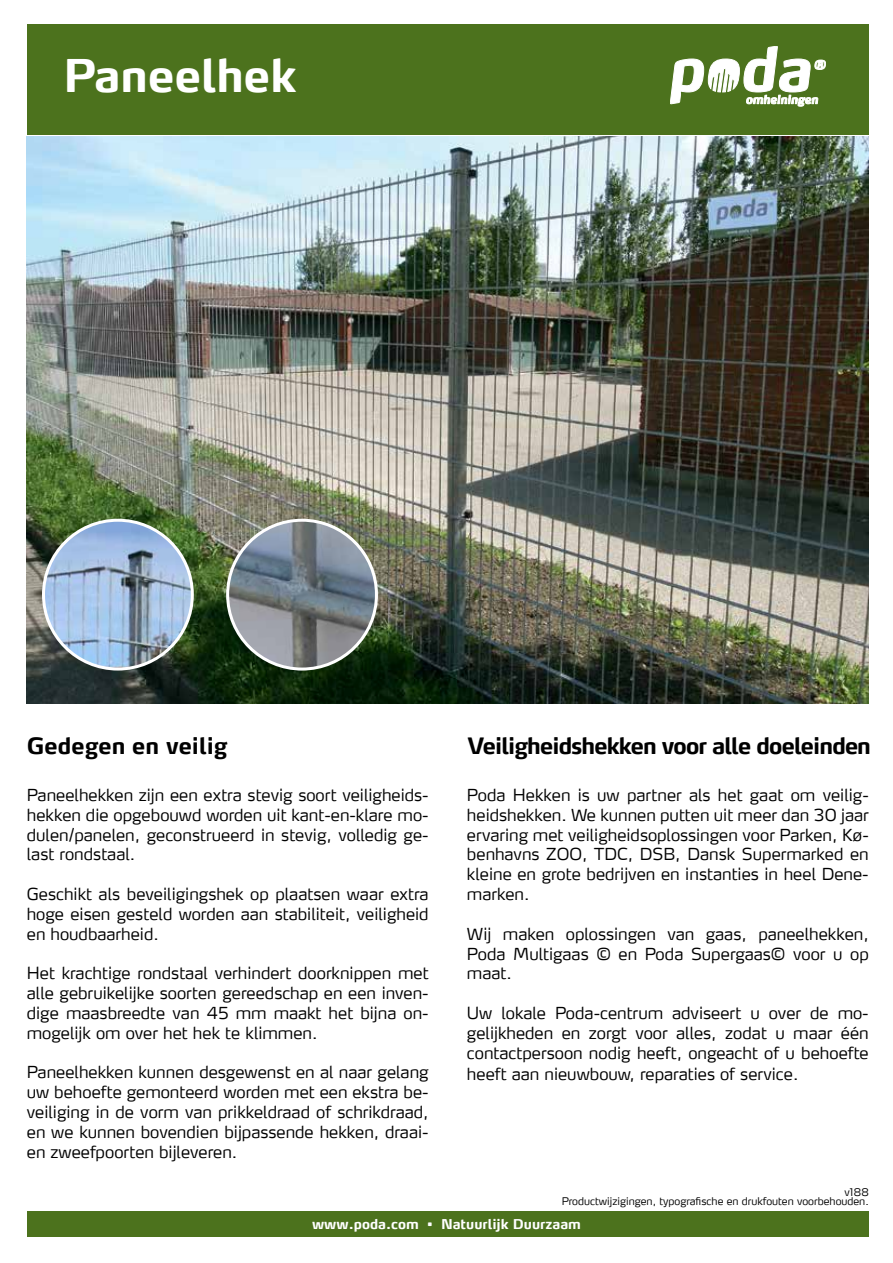
<style>
.page{position:relative;width:893px;height:1263px;background:#fff}
.page>*{position:absolute;margin:0;border:0;box-sizing:border-box;transform-origin:0 0}
.t1{font:700 45px "Max LF";color:#fff}
.t2{font:700 22.5px "Max LF";letter-spacing:-.04em;color:#000}
.t3{font:700 22.5px "Max LF";color:#000}
.t4{font:300 16.5px/19.8px "Max LF";color:#000;text-align:justify}
.t5{font:700 13.5px "Max";color:#fff}
.t6{font:300 10.5px "Max";color:#000}
.t7{font:300 10.5px "Max LF";color:#000}
</style>
<div class="page">
<div style="left:27px;top:24px;width:842px;height:110px;background:#4c721d"></div>
<svg style="left:670px;top:46px;width:156px;height:61px"></svg>
<div style="left:27px;top:1211px;width:842px;height:26px;background:#4c721d"></div>
<img style="left:27px;top:136px;width:842px;height:568px">
<img style="left:44px;top:520px;width:148px;height:149px;border-radius:74px">
<div style="left:42px;top:519px;width:152px;height:151px;border:3px solid #fff;border-radius:50%"></div>
<img style="left:228px;top:520px;width:148px;height:149px;border-radius:74px">
<div style="left:226px;top:519px;width:152px;height:151px;border:3px solid #fff;border-radius:50%"></div>
<h1 class="t1" style="left:63px;top:47px;width:235px">Paneelhek</h1>
<h2 class="t3" style="left:27px;top:732px;width:202px">Gedegen en veilig</h2>
<h2 class="t2" style="left:468px;top:732px;width:405px">Veiligheidshekken voor alle doeleinden</h2>
<p class="t4" style="left:27px;top:785px;width:403px">Paneelhekken zijn een extra stevig soort veiligheids&shy;hekken die opgebouwd worden uit kant-en-klare mo&shy;dulen/panelen, geconstrueerd in stevig, volledig ge&shy;last rondstaal.</p>
<p class="t4" style="left:27px;top:884px;width:403px">Geschikt als beveiligingshek op plaatsen waar extra hoge eisen gesteld worden aan stabiliteit, veiligheid en houdbaarheid.</p>
<p class="t4" style="left:27px;top:963px;width:403px">Het krachtige rondstaal verhindert doorknippen met alle gebruikelijke soorten gereedschap en een inven&shy;dige maasbreedte van 45 mm maakt het bijna on&shy;mogelijk om over het hek te klimmen.</p>
<p class="t4" style="left:27px;top:1062px;width:403px">Paneelhekken kunnen desgewenst en al naar gelang uw behoefte gemonteerd worden met een ekstra be&shy;veiliging in de vorm van prikkeldraad of schrikdraad, en we kunnen bovendien bijpassende hekken, draai&shy;en zweefpoorten bijleveren.</p>
<p class="t4" style="left:467px;top:785px;width:403px">Poda Hekken is uw partner als het gaat om veilig&shy;heidshekken. We kunnen putten uit meer dan 30 jaar ervaring met veiligheidsoplossingen voor Parken, Kø&shy;benhavns ZOO, TDC, DSB, Dansk Supermarked en kleine en grote bedrijven en instanties in heel Dene&shy;marken.</p>
<p class="t4" style="left:467px;top:923px;width:403px">Wij maken oplossingen van gaas, paneelhekken, Poda Multigaas © en Poda Supergaas© voor u op maat.</p>
<p class="t4" style="left:467px;top:1003px;width:403px">Uw lokale Poda-centrum adviseert u over de mo&shy;gelijkheden en zorgt voor alles, zodat u maar één contactpersoon nodig heeft, ongeacht of u behoefte</p>
<p class="t4" style="left:467px;top:1064px;width:333px">heeft aan nieuwbouw, reparaties of service.</p>
<p class="t7" style="left:844px;top:1186px;width:26px">v188</p>
<p class="t6" style="left:562px;top:1194px;width:309px">Productwijzigingen, typografische en drukfouten voorbehouden.</p>
<p class="t5" style="left:312px;top:1215px;width:270px">www.poda.com • Natuurlijk Duurzaam</p>
</div>
